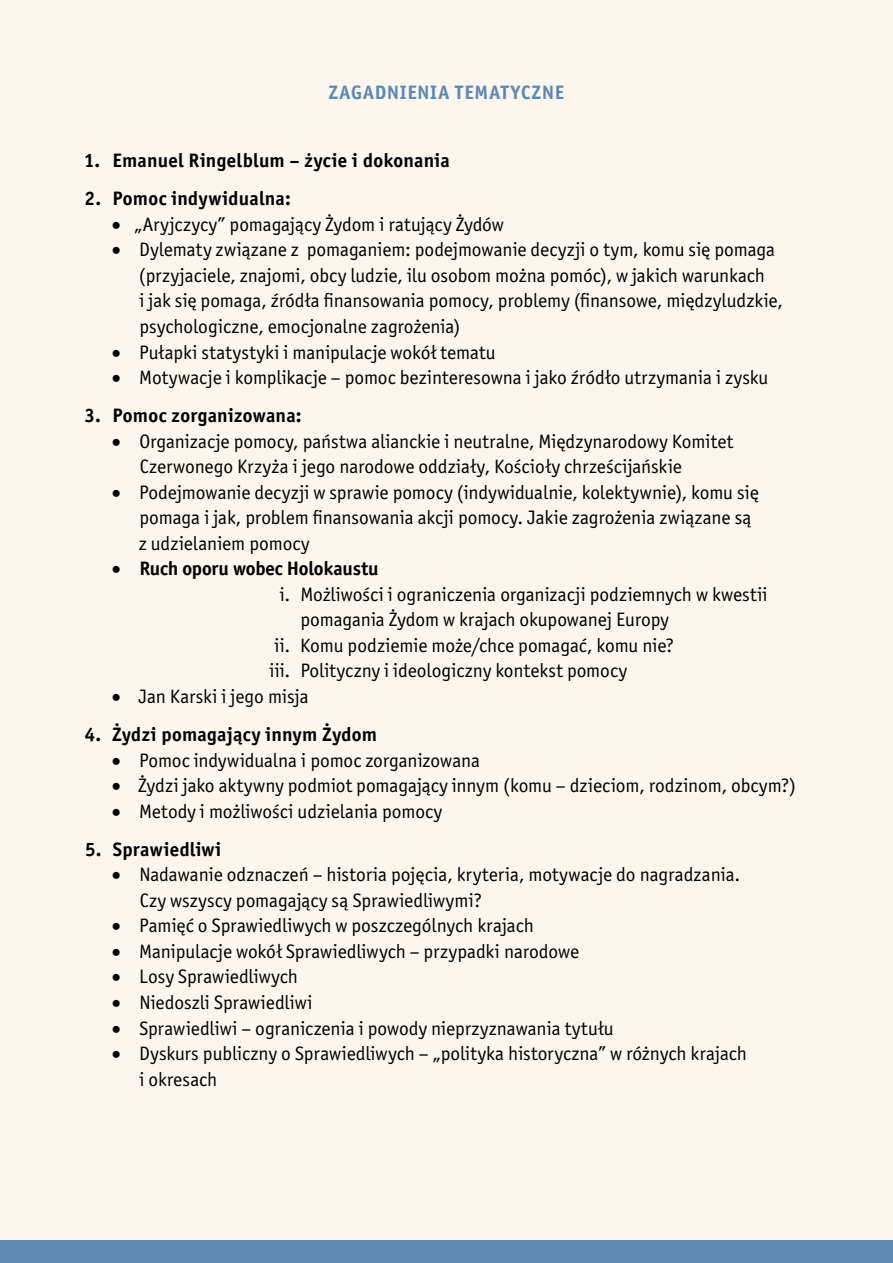
<style>
.page{position:relative;width:893px;height:1263px;background:#fff}
.page>*{position:absolute;margin:0;border:0;box-sizing:border-box;transform-origin:0 0}
.t1{font:19.5px/25.5px "Officina Sans Itc TOT";color:#000}
.t2{font:700 19.5px "Officina Sans Itc TOT";letter-spacing:.015em;color:#000}
.t3{font:700 19.5px "Officina Sans Itc TOT";letter-spacing:-.01em;color:#000}
.t4{font:700 19.5px "Officina Sans Itc TOT";letter-spacing:.04em;color:#5d89b4}
</style>
<div class="page">
<div style="left:0;top:0;width:893px;height:1240px;background:#fbf6ee"></div>
<div style="left:0;top:1240px;width:893px;height:23px;background:#5d89b4"></div>
<p class="t4" style="left:328px;top:80px;width:237px">ZAGADNIENIA TEMATYCZNE</p>
<p class="t2" style="left:84px;top:148px;width:367px">1. Emanuel Ringelblum – życie i dokonania</p>
<p class="t2" style="left:85px;top:187px;width:208px">2. Pomoc indywidualna:</p>
<p class="t1" style="left:112px;top:212px;width:394px">• „Aryjczycy” pomagający Żydom i ratujący Żydów</p>
<p class="t1" style="left:139px;top:237px;width:646px;text-indent:-27px">• Dylematy związane z pomaganiem: podejmowanie decyzji o tym, komu się pomaga (przyjaciele, znajomi, obcy ludzie, ilu osobom można pomóc), w jakich warunkach<br>i jak się pomaga, źródła finansowania pomocy, problemy (finansowe, międzyludzkie, psychologiczne, emocjonalne zagrożenia)</p>
<p class="t1" style="left:112px;top:339px;width:385px">• Pułapki statystyki i manipulacje wokół tematu</p>
<p class="t1" style="left:112px;top:365px;width:658px">• Motywacje i komplikacje – pomoc bezinteresowna i jako źródło utrzymania i zysku</p>
<p class="t2" style="left:85px;top:403px;width:219px">3. Pomoc zorganizowana:</p>
<p class="t1" style="left:140px;top:429px;width:595px;text-indent:-28px">• Organizacje pomocy, państwa alianckie i neutralne, Międzynarodowy Komitet<br>Czerwonego Krzyża i jego narodowe oddziały, Kościoły chrześcijańskie</p>
<p class="t1" style="left:139px;top:480px;width:621px;text-indent:-27px">• Podejmowanie decyzji w sprawie pomocy (indywidualnie, kolektywnie), komu się pomaga i jak, problem finansowania akcji pomocy. Jakie zagrożenia związane są z udzielaniem pomocy</p>
<p class="t3" style="left:112px;top:557px;width:268px">• Ruch oporu wobec Holokaustu</p>
<p class="t1" style="left:280px;top:582px;width:489px">i. Możliwości i ograniczenia organizacji podziemnych w kwestii</p>
<p class="t1" style="left:300px;top:607px;width:370px">pomagania Żydom w krajach okupowanej Europy</p>
<p class="t1" style="left:275px;top:633px;width:401px">ii. Komu podziemie może/chce pomagać, komu nie?</p>
<p class="t1" style="left:270px;top:658px;width:359px">iii. Polityczny i ideologiczny kontekst pomocy</p>
<p class="t1" style="left:112px;top:684px;width:199px">• Jan Karski i jego misja</p>
<p class="t2" style="left:85px;top:722px;width:294px">4. Żydzi pomagający innym Żydom</p>
<p class="t1" style="left:112px;top:747px;width:370px">• Pomoc indywidualna i pomoc zorganizowana</p>
<p class="t1" style="left:112px;top:773px;width:686px">• Żydzi jako aktywny podmiot pomagający innym (komu – dzieciom, rodzinom, obcym?)</p>
<p class="t1" style="left:112px;top:798px;width:332px">• Metody i możliwości udzielania pomocy</p>
<p class="t2" style="left:85px;top:837px;width:138px">5. Sprawiedliwi</p>
<p class="t1" style="left:140px;top:862px;width:602px;text-indent:-28px">• Nadawanie odznaczeń – historia pojęcia, kryteria, motywacje do nagradzania.<br>Czy wszyscy pomagający są Sprawiedliwymi?</p>
<p class="t1" style="left:112px;top:913px;width:424px">• Pamięć o Sprawiedliwych w poszczególnych krajach</p>
<p class="t1" style="left:112px;top:939px;width:469px">• Manipulacje wokół Sprawiedliwych – przypadki narodowe</p>
<p class="t1" style="left:112px;top:964px;width:188px">• Losy Sprawiedliwych</p>
<p class="t1" style="left:112px;top:990px;width:202px">• Niedoszli Sprawiedliwi</p>
<p class="t1" style="left:112px;top:1015px;width:503px">• Sprawiedliwi – ograniczenia i powody nieprzyznawania tytułu</p>
<p class="t1" style="left:139px;top:1041px;width:609px;text-indent:-28px">• Dyskurs publiczny o Sprawiedliwych – „polityka historyczna” w różnych krajach i okresach</p>
</div>
